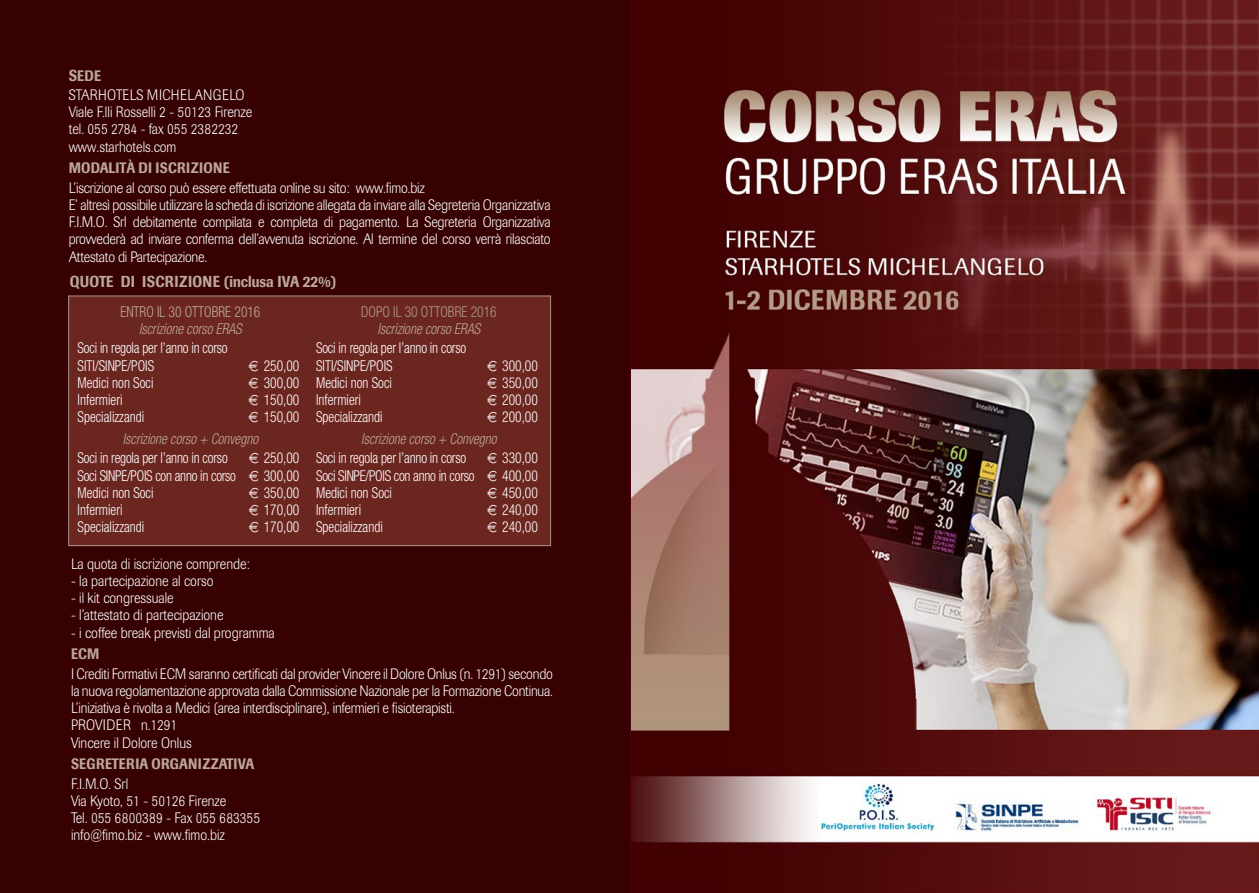
<style>
.page{position:relative;width:1259px;height:893px;background:#fff}
.page>*{position:absolute;margin:0;border:0;box-sizing:border-box;transform-origin:0 0}
.t1{font:500 15.75px "Imago";letter-spacing:.02em;color:#bca89b;scale:.85 1}
.t2{font:300 15px/17.2px "Imago";letter-spacing:-.015em;color:#fff;scale:.9 1}
.t3{font:300 condensed 15px/17.2px "Helvetica Neue";color:#fff;scale:.9 1}
.t4{font:italic 300 condensed 15px/21.5px "Helvetica Neue";color:#bca89b;scale:.9 1}
.t5{font:500 15px "Imago";letter-spacing:.02em;color:#bca89b;scale:.85 1}
.t6{font:300 15px/19.4px "Imago";letter-spacing:.02em;color:#fff;scale:.9 1}
.t7{font:300 condensed 15px "Helvetica Neue";color:#bca89b;scale:.9 1}
.t8{font:300 condensed 15px "Helvetica Neue";color:#ad9889;scale:.9 1}
.s1{font-weight:500;font-size:15.75px;color:#bca89b}
.s2{font-weight:500;color:#bca89b}
.s3{font-family:"Euro Logo";font-weight:400;font-stretch:normal}
.s4{font-family:"Euro Logo";font-weight:400;font-style:normal;font-stretch:normal;color:#fff}
.s5{font-style:normal;color:#fff}
</style>
<div class="page">
<img style="left:631px;top:0;width:628px;height:893px">
<div style="left:0;top:0;width:629px;height:893px;background:#360100"></div>
<div style="left:69px;top:296px;width:481px;height:250px;background:#6c2620"></div>
<div style="left:68px;top:296px;width:483px;height:250px;border:1px solid #ad9889"></div>
<p class="t6" style="left:69px;top:66px;width:197px"><span class="s1">S</span><span class="s2">EDE<br></span>STARHOTELS MICHELANGELO</p>
<p class="t2" style="left:69px;top:104px;width:206px">Viale F.lli Rosselli 2 - 50123 Firenze tel. 055 2784 - fax 055 2382232 www.starhotels.com</p>
<p class="t5" style="left:69px;top:159px;width:191px">MODALITÀ DI ISCRIZIONE</p>
<p class="t2" style="left:69px;top:179px;width:537px">L’iscrizione al corso può essere effettuata online su sito: www.fimo.biz<br>E’ altresì possibile utilizzare la scheda di iscrizione allegata da inviare alla Segreteria Organizzativa F.I.M.O. Srl debitamente compilata e completa di pagamento. La Segreteria Organizzativa provvederà ad inviare conferma dell’avvenuta iscrizione. Al termine del corso verrà rilasciato Attestato di Partecipazione.</p>
<p class="t1" style="left:70px;top:272px;width:315px">QUOTE DI ISCRIZIONE (inclusa IVA 22%)</p>
<p class="t7" style="left:120px;top:303px;width:157px">Entro il 30 Ottobre 2016</p>
<p class="t4" style="left:139px;top:318px;width:116px">Iscrizione corso Eras</p>
<p class="t3" style="left:78px;top:339px;width:168px">Soci in regola per l’anno in corso<br>SITI/SINPE/POIS</p>
<p class="t8" style="left:361px;top:303px;width:152px">Dopo il 30 Ottobre 2016</p>
<p class="t4" style="left:377px;top:318px;width:116px">Iscrizione corso Eras</p>
<p class="t3" style="left:316px;top:339px;width:168px">Soci in regola per l’anno in corso<br>SITI/SINPE/POIS</p>
<p class="t3" style="left:487px;top:357px;width:58px"><span class="s3">7</span> 300,00</p>
<p class="t3" style="left:249px;top:357px;width:58px"><span class="s3">7</span> 250,00</p>
<p class="t3" style="left:78px;top:374px;width:86px">Medici non Soci</p>
<p class="t3" style="left:249px;top:374px;width:58px"><span class="s3">7</span> 300,00</p>
<p class="t3" style="left:78px;top:391px;width:51px">Infermieri</p>
<p class="t3" style="left:249px;top:391px;width:58px"><span class="s3">7</span> 150,00</p>
<p class="t3" style="left:78px;top:408px;width:76px">Specializzandi</p>
<p class="t4" style="left:123px;top:406px;width:198px;text-indent:126px"><span class="s4">7</span> <span class="s5">150,00<br></span>Iscrizione corso + Convegno</p>
<p class="t3" style="left:78px;top:449px;width:168px">Soci in regola per l’anno in corso</p>
<p class="t3" style="left:78px;top:449px;width:248px;text-align:justify;text-indent:171px"><span class="s3">7</span> 250,00<br>Soci SINPE/POIS con anno in corso <span class="s3">7</span> 300,00<br>Medici non Soci</p>
<p class="t3" style="left:249px;top:484px;width:58px"><span class="s3">7</span> 350,00</p>
<p class="t3" style="left:78px;top:501px;width:51px">Infermieri</p>
<p class="t3" style="left:249px;top:501px;width:58px"><span class="s3">7</span> 170,00</p>
<p class="t3" style="left:78px;top:518px;width:76px">Specializzandi</p>
<p class="t3" style="left:249px;top:518px;width:58px"><span class="s3">7</span> 170,00</p>
<p class="t3" style="left:316px;top:374px;width:86px">Medici non Soci</p>
<p class="t3" style="left:487px;top:374px;width:58px"><span class="s3">7</span> 350,00</p>
<p class="t3" style="left:316px;top:391px;width:51px">Infermieri</p>
<p class="t3" style="left:487px;top:391px;width:58px"><span class="s3">7</span> 200,00</p>
<p class="t3" style="left:316px;top:408px;width:76px">Specializzandi</p>
<p class="t4" style="left:361px;top:406px;width:198px;text-indent:126px"><span class="s4">7</span> <span class="s5">200,00<br></span>Iscrizione corso + Convegno</p>
<p class="t3" style="left:316px;top:449px;width:168px">Soci in regola per l’anno in corso</p>
<p class="t3" style="left:316px;top:449px;width:248px;text-align:justify;text-indent:171px"><span class="s3">7</span> 330,00<br>Soci SINPE/POIS con anno in corso <span class="s3">7</span> 400,00<br>Medici non Soci</p>
<p class="t3" style="left:487px;top:484px;width:58px"><span class="s3">7</span> 450,00</p>
<p class="t3" style="left:316px;top:501px;width:51px">Infermieri</p>
<p class="t3" style="left:487px;top:501px;width:58px"><span class="s3">7</span> 240,00</p>
<p class="t3" style="left:316px;top:518px;width:76px">Specializzandi</p>
<p class="t3" style="left:487px;top:518px;width:58px"><span class="s3">7</span> 240,00</p>
<p class="t2" style="left:71px;top:555px;width:200px">La quota di iscrizione comprende:</p>
<p class="t2" style="left:71px;top:572px;width:160px">- la partecipazione al corso</p>
<p class="t2" style="left:71px;top:590px;width:116px">- il kit congressuale</p>
<p class="t2" style="left:71px;top:607px;width:171px">- l’attestato di partecipazione</p>
<p class="t2" style="left:71px;top:624px;width:228px">- i coffee break previsti dal programma</p>
<p class="t5" style="left:71px;top:645px;width:35px">ECM</p>
<p class="t2" style="left:71px;top:665px;width:537px">I Crediti Formativi ECM saranno certificati dal provider Vincere il Dolore Onlus (n. 1291) secondo la nuova regolamentazione approvata dalla Commissione Nazionale per la Formazione Continua.<br>L’iniziativa è rivolta a Medici (area interdisciplinare), infermieri e fisioterapisti.<br>PROVIDER n.1291<br>Vincere il Dolore Onlus</p>
<p class="t5" style="left:71px;top:755px;width:217px">SEGRETERIA ORGANIZZATIVA</p>
<p class="t2" style="left:71px;top:775px;width:212px">F.I.M.O. Srl<br>Via Kyoto, 51 - 50126 Firenze<br>Tel. 055 6800389 - Fax 055 683355 info@fimo.biz - www.fimo.biz</p>
</div>
